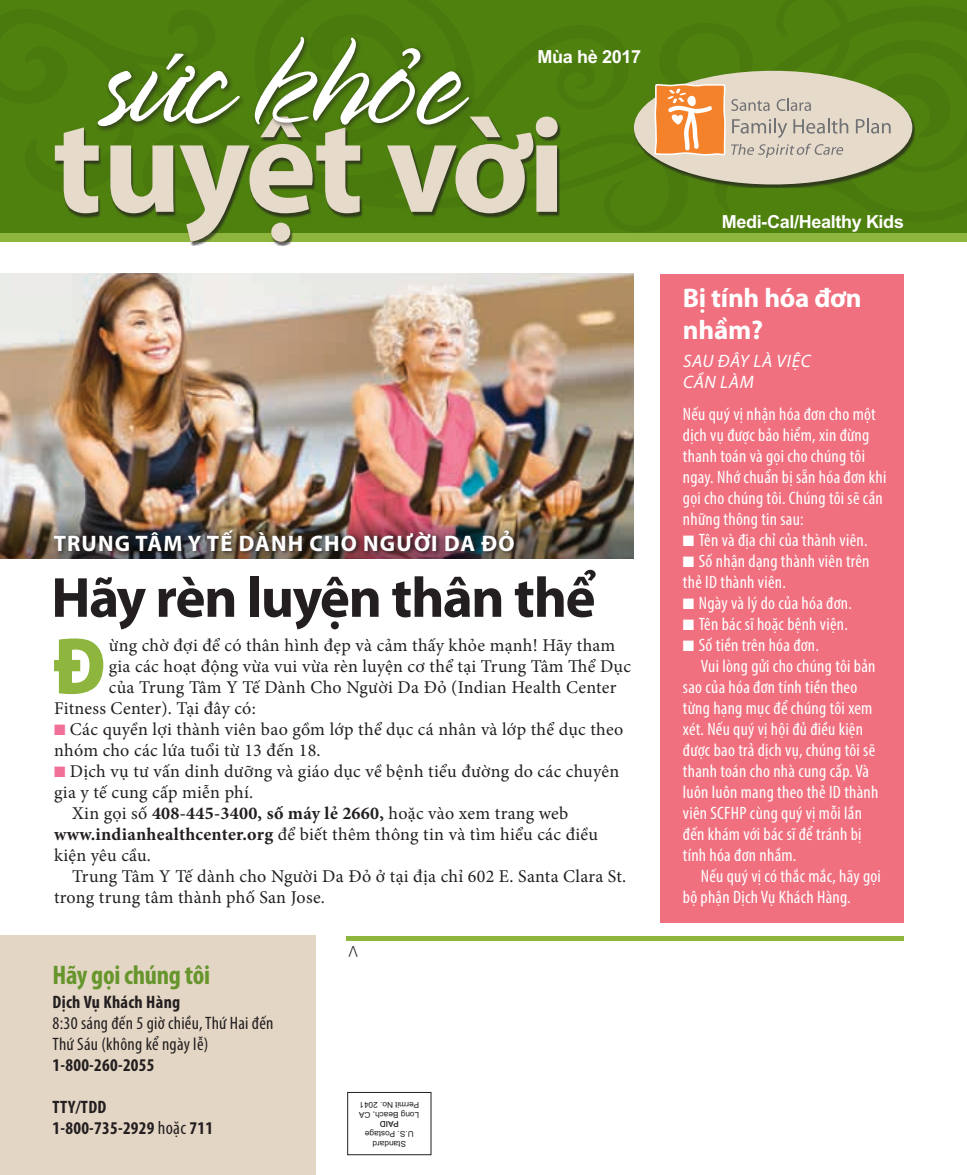
<style>
.page{position:relative;width:967px;height:1175px;background:#fff}
.page>*{position:absolute;margin:0;border:0;box-sizing:border-box;transform-origin:0 0}
.t1{font:147px "Spring LP Light";color:#fff}
.t2{font:700 135.6px "Myriad Pro";letter-spacing:-.02em;color:#e6daca}
.t3{font:900 80.25px "Myriad Pro";color:#8eb63e;scale:.9 1}
.t4{font:700 57px "Myriad Pro";letter-spacing:-.03em;color:#231f20}
.t5{font:700 27px/31.5px "Myriad Pro";letter-spacing:-.01em;color:#fff}
.t6{font:700 condensed 27px "Myriad Pro";letter-spacing:-.01em;color:#66952c}
.t7{font:700 22.5px "Myriad Pro";letter-spacing:.05em;color:#fff}
.t8{font:condensed 18px/21px "Myriad Pro";letter-spacing:.015em;color:#fff}
.t9{font:18px/21px "Minion Pro";letter-spacing:.015em;color:#231f20}
.t10{font:700 condensed 18px/21px "Myriad Pro";letter-spacing:.015em;color:#231f20}
.t11{font:condensed 18px/21px "Myriad Pro";letter-spacing:.015em;color:#231f20}
.t12{font:700 18px "Arial MT Std";letter-spacing:-.02em;color:#fff}
.t13{font:italic 18px/21px "Myriad Pro";letter-spacing:.035em;color:#fff}
.t14{font:300 15px "Arial MT Std";color:#231f20}
.t15{font:8.25px/9.9px "Arial MT Std";color:#231f20;text-align:center}
.t16{font:500 8.25px "Arial MT Std";color:#231f20}
.s1{color:#f17098}
.s2{font-size:15px;color:#f17098}
.s3{font-weight:700}
.s4{font-weight:400;font-size:18.75px}
.s5{font-size:15px}
</style>
<div class="page">
<div style="left:0;top:935px;width:315px;height:239px;background:#e4d6c5"></div>
<div style="left:347px;top:1092px;width:84px;height:63px;border:1px solid #231f20"></div>
<img style="left:0;top:273px;width:633px;height:201px">
<img style="left:0;top:474px;width:633px;height:84px">
<div style="left:53px;top:528px;width:465px;height:27px;background:#231f20;opacity:.75"></div>
<hr style="left:347px;top:936px;width:556px;height:4px;background:#8eb63e">
<div style="left:660px;top:274px;width:243px;height:648px;background:#f1707f"></div>
<svg style="left:0;top:0;width:966px;height:241px;background:#78a32d"></svg>
<div style="left:0;top:0;width:432px;height:213px;background:#4f810f"></div>
<div style="left:296px;top:4px;width:670px;height:221px;background:#4f810f"></div>
<div style="left:633px;top:72px;width:281px;height:116px;background:#231f20;opacity:.7"></div>
<div style="left:633px;top:71px;width:278px;height:113px;background:#e6daca;border-radius:50%"></div>
<svg style="left:432px;top:0;width:458px;height:232px"></svg>
<div style="left:55px;top:117px;width:505px;height:128px;background:#231f20;opacity:.7"></div>
<svg style="left:25px;top:9px;width:220px;height:218px;background:#527a1f"></svg>
<div style="left:251px;top:33px;width:223px;height:98px;background:#231f20;opacity:.7"></div>
<div style="left:399px;top:45px;width:27px;height:30px;background:#231f20;opacity:.7"></div>
<svg style="left:402px;top:48px;width:18px;height:21px"></svg>
<h1 class="t1" style="left:253px;top:7px;width:209px">khoe</h1>
<p class="t12" style="left:537px;top:46px;width:105px">Mùa hè 2017</p>
<h2 class="t2" style="left:52px;top:78px;width:514px">tuyệt vời</h2>
<p class="t7" style="left:54px;top:528px;width:462px">TRUNG TÂM Y TẾ DÀNH CHO NGƯỜI DA ĐỎ</p>
<h3 class="t4" style="left:51px;top:560px;width:545px">Hãy rèn luyện thân thể</h3>
<h3 class="t3" style="left:54px;top:620px;width:59px">Đ</h3>
<p class="t9" style="left:109px;top:635px;width:508px">ừng chờ đợi để có thân hình đẹp và cảm thấy khỏe mạnh! Hãy tham</p>
<p class="t9" style="left:109px;top:656px;width:523px">gia các hoạt động vừa vui vừa rèn luyện cơ thể tại Trung Tâm Thể Dục</p>
<p class="t9" style="left:109px;top:677px;width:509px">của Trung Tâm Y Tế Dành Cho Người Da Đỏ (Indian Health Center</p>
<p class="t9" style="left:54px;top:698px;width:203px">Fitness Center). Tại đây có:</p>
<p class="t9" style="left:54px;top:719px;width:570px"><span class="s1">■</span><span class="s2">■</span> Các quyền lợi thành viên bao gồm lớp thể dục cá nhân và lớp thể dục theo nhóm cho các lứa tuổi từ 13 đến 18.</p>
<p class="t9" style="left:54px;top:761px;width:566px"><span class="s1">■</span><span class="s2">■</span> Dịch vụ tư vấn dinh dưỡng và giáo dục về bệnh tiểu đường do các chuyên</p>
<p class="t9" style="left:54px;top:782px;width:201px">gia y tế cung cấp miễn phí.</p>
<p class="t9" style="left:72px;top:803px;width:497px">Xin gọi số <span class="s3">408-445-3400, số máy lẻ 2660,</span> hoặc vào xem trang web</p>
<p class="t9" style="left:54px;top:824px;width:545px"><span class="s3">www.indianhealthcenter.org</span> để biết thêm thông tin và tìm hiểu các điều</p>
<p class="t9" style="left:54px;top:845px;width:98px">kiện yêu cầu.</p>
<p class="t9" style="left:72px;top:866px;width:555px">Trung Tâm Y Tế dành cho Người Da Đỏ ở tại địa chỉ 602 E. Santa Clara St.</p>
<p class="t9" style="left:54px;top:887px;width:272px">trong trung tâm thành phố San Jose.</p>
<h3 class="t6" style="left:53px;top:957px;width:159px">Hãy gọi chúng tôi</h3>
<p class="t10" style="left:53px;top:991px;width:129px">Dịch Vụ Khách Hàng</p>
<p class="t11" style="left:53px;top:1012px;width:222px">8:30 sáng đến 5 giờ chiều, Thứ Hai đến<br>Thứ Sáu (không kể ngày lễ)</p>
<p class="t10" style="left:53px;top:1054px;width:103px">1-800-260-2055</p>
<p class="t10" style="left:53px;top:1096px;width:162px">TTY/TDD<br>1-800-735-2929 <span class="s4">hoặc</span> 711</p>
<p class="t14" style="left:358px;top:959px;width:11px;rotate:-180deg">V</p>
<p class="t15" style="left:419px;top:1119px;width:62px;text-align:left;rotate:-180deg">Long Beach, CA<br>Permit No. 2041</p>
<p class="t16" style="left:398px;top:1129px;width:20px;rotate:-180deg">PAID</p>
<p class="t15" style="left:413px;top:1149px;width:50px;rotate:-180deg">Standard<br>U.S. Postage</p>
<p class="t12" style="left:721px;top:211px;width:183px">Medi-Cal/Healthy Kids</p>
<h3 class="t5" style="left:682px;top:281px;width:180px">Bị tính hóa đơn nhầm?</h3>
<p class="t13" style="left:682px;top:350px;width:129px">SAU ĐÂY LÀ VIỆC<br>CẦN LÀM</p>
<p class="t8" style="left:682px;top:403px;width:205px">Nếu quý vị nhận hóa đơn cho một dịch vụ được bảo hiểm, xin đừng thanh toán và gọi cho chúng tôi ngay. Nhớ chuẩn bị sẵn hóa đơn khi gọi cho chúng tôi. Chúng tôi sẽ cần những thông tin sau:</p>
<p class="t8" style="left:682px;top:529px;width:186px">■<span class="s5">■</span> Tên và địa chỉ của thành viên.</p>
<p class="t8" style="left:682px;top:550px;width:188px">■<span class="s5">■</span> Số nhận dạng thành viên trên thẻ ID thành viên.</p>
<p class="t8" style="left:682px;top:592px;width:170px">■<span class="s5">■</span> Ngày và lý do của hóa đơn.</p>
<p class="t8" style="left:682px;top:613px;width:166px">■<span class="s5">■</span> Tên bác sĩ hoặc bệnh viện.</p>
<p class="t8" style="left:682px;top:634px;width:138px">■<span class="s5">■</span> Số tiền trên hóa đơn.</p>
<p class="t8" style="left:700px;top:655px;width:176px">Vui lòng gửi cho chúng tôi bản</p>
<p class="t8" style="left:682px;top:676px;width:176px">sao của hóa đơn tính tiền theo</p>
<p class="t8" style="left:682px;top:697px;width:191px">từng hạng mục để chúng tôi xem</p>
<p class="t8" style="left:682px;top:718px;width:182px">xét. Nếu quý vị hội đủ điều kiện</p>
<p class="t8" style="left:682px;top:739px;width:194px">được bao trả dịch vụ, chúng tôi sẽ</p>
<p class="t8" style="left:682px;top:760px;width:188px">thanh toán cho nhà cung cấp. Và</p>
<p class="t8" style="left:682px;top:781px;width:197px">luôn luôn mang theo thẻ ID thành</p>
<p class="t8" style="left:682px;top:802px;width:181px">viên SCFHP cùng quý vị mỗi lần</p>
<p class="t8" style="left:682px;top:823px;width:180px">đến khám với bác sĩ để tránh bị</p>
<p class="t8" style="left:682px;top:844px;width:115px">tính hóa đơn nhầm.</p>
<p class="t8" style="left:700px;top:865px;width:181px">Nếu quý vị có thắc mắc, hãy gọi</p>
<p class="t8" style="left:682px;top:886px;width:169px">bộ phận Dịch Vụ Khách Hàng.</p>
</div>
